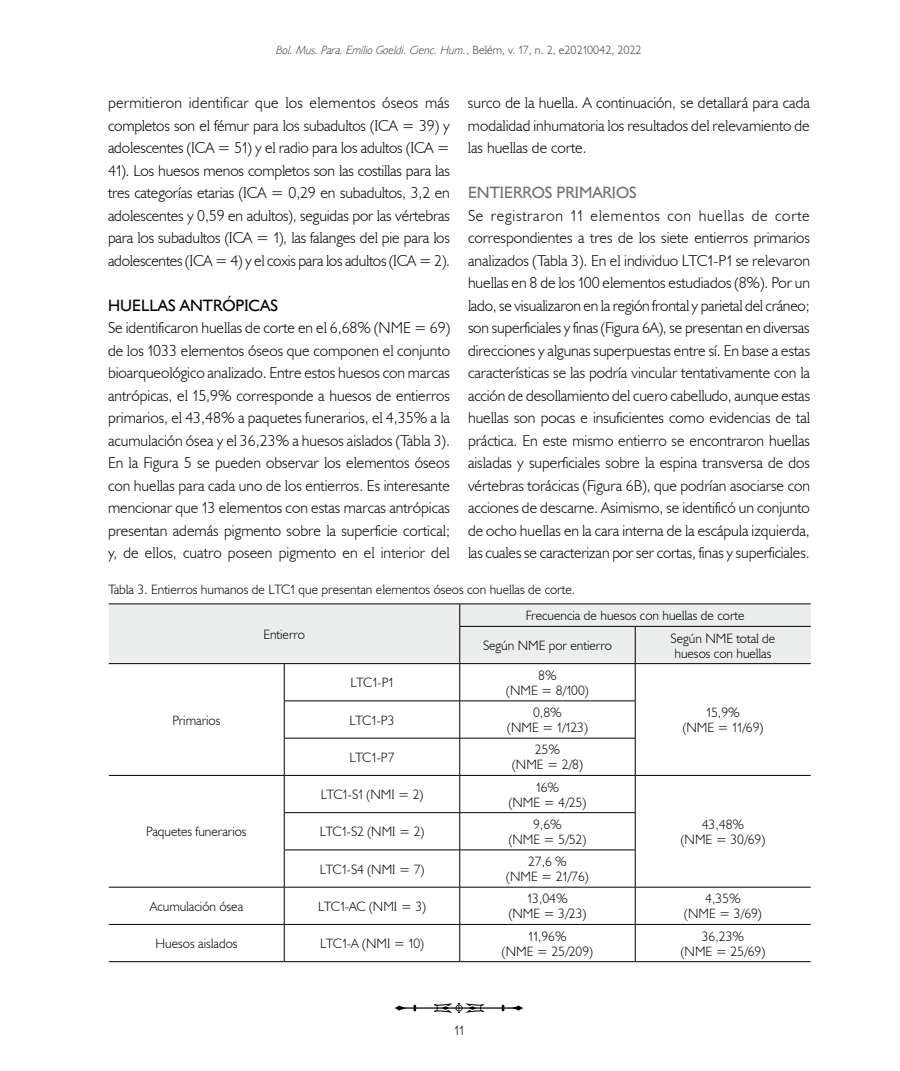
<style>
.page{position:relative;width:900px;height:1071px;background:#fff}
.page>*{position:absolute;margin:0;border:0;box-sizing:border-box;transform-origin:0 0}
.t1{font:700 16.5px "MPEG";color:#707172}
.t2{font:700 16.5px "MPEG";color:#000}
.t3{font:15.75px/22.5px "MPEG";letter-spacing:-.005em;color:#000;text-align:justify}
.t4{font:13.5px/15px "MPEG";color:#000;text-align:center}
.t5{font:italic 12px "MPEG";color:#3e3d40}
.s1{font-style:normal}
</style>
<div class="page">
<svg style="left:394px;top:1003px;width:130px;height:10px"></svg>
<div style="left:109px;top:605px;width:702px;height:58px;background:#eceded"></div>
<hr style="left:109px;top:604px;width:175px;height:1px;background:#000">
<hr style="left:284px;top:604px;width:176px;height:1px;background:#000">
<hr style="left:460px;top:604px;width:175px;height:1px;background:#000">
<svg style="left:459px;top:604px;width:1px;height:22px"></svg>
<hr style="left:635px;top:604px;width:176px;height:1px;background:#000">
<hr style="left:460px;top:626px;width:175px;height:1px;background:#000">
<hr style="left:459px;top:627px;width:1px;height:36px;background:#000">
<hr style="left:635px;top:626px;width:176px;height:1px;background:#000">
<hr style="left:635px;top:627px;width:1px;height:36px;background:#000">
<hr style="left:109px;top:663px;width:175px;height:1px;background:#000">
<hr style="left:284px;top:663px;width:176px;height:1px;background:#000">
<hr style="left:284px;top:664px;width:1px;height:37px;background:#000">
<hr style="left:460px;top:663px;width:175px;height:1px;background:#000">
<hr style="left:459px;top:664px;width:1px;height:37px;background:#000">
<hr style="left:635px;top:663px;width:176px;height:1px;background:#000">
<hr style="left:635px;top:664px;width:1px;height:37px;background:#000">
<hr style="left:284px;top:701px;width:176px;height:1px;background:#000">
<hr style="left:284px;top:701px;width:1px;height:37px;background:#000">
<hr style="left:460px;top:701px;width:175px;height:1px;background:#000">
<hr style="left:459px;top:701px;width:1px;height:37px;background:#000">
<hr style="left:635px;top:701px;width:1px;height:37px;background:#000">
<hr style="left:284px;top:738px;width:176px;height:1px;background:#000">
<hr style="left:284px;top:738px;width:1px;height:37px;background:#000">
<hr style="left:460px;top:738px;width:175px;height:1px;background:#000">
<hr style="left:459px;top:738px;width:1px;height:37px;background:#000">
<hr style="left:635px;top:738px;width:1px;height:37px;background:#000">
<hr style="left:109px;top:775px;width:175px;height:1px;background:#000">
<hr style="left:284px;top:775px;width:176px;height:1px;background:#000">
<hr style="left:284px;top:776px;width:1px;height:36px;background:#000">
<hr style="left:460px;top:775px;width:175px;height:1px;background:#000">
<hr style="left:459px;top:776px;width:1px;height:36px;background:#000">
<hr style="left:635px;top:775px;width:176px;height:1px;background:#000">
<hr style="left:635px;top:776px;width:1px;height:36px;background:#000">
<hr style="left:284px;top:812px;width:176px;height:1px;background:#000">
<hr style="left:284px;top:813px;width:1px;height:37px;background:#000">
<hr style="left:460px;top:812px;width:175px;height:1px;background:#000">
<hr style="left:459px;top:813px;width:1px;height:37px;background:#000">
<hr style="left:635px;top:813px;width:1px;height:37px;background:#000">
<hr style="left:284px;top:850px;width:176px;height:1px;background:#000">
<hr style="left:284px;top:850px;width:1px;height:37px;background:#000">
<hr style="left:460px;top:850px;width:175px;height:1px;background:#000">
<hr style="left:459px;top:850px;width:1px;height:37px;background:#000">
<hr style="left:635px;top:850px;width:1px;height:37px;background:#000">
<hr style="left:109px;top:887px;width:175px;height:1px;background:#000">
<hr style="left:284px;top:887px;width:176px;height:1px;background:#000">
<hr style="left:284px;top:887px;width:1px;height:37px;background:#000">
<hr style="left:460px;top:887px;width:175px;height:1px;background:#000">
<hr style="left:459px;top:887px;width:1px;height:37px;background:#000">
<hr style="left:635px;top:887px;width:176px;height:1px;background:#000">
<hr style="left:635px;top:887px;width:1px;height:37px;background:#000">
<hr style="left:109px;top:924px;width:175px;height:1px;background:#000">
<hr style="left:284px;top:924px;width:176px;height:1px;background:#000">
<hr style="left:284px;top:925px;width:1px;height:37px;background:#000">
<hr style="left:460px;top:924px;width:175px;height:1px;background:#000">
<hr style="left:459px;top:925px;width:1px;height:37px;background:#000">
<hr style="left:635px;top:924px;width:176px;height:1px;background:#000">
<hr style="left:635px;top:925px;width:1px;height:37px;background:#000">
<hr style="left:109px;top:961px;width:175px;height:1px;background:#000">
<hr style="left:284px;top:961px;width:176px;height:1px;background:#000">
<hr style="left:460px;top:961px;width:175px;height:1px;background:#000">
<hr style="left:635px;top:961px;width:176px;height:1px;background:#000">
<p class="t5" style="left:276px;top:43px;width:367px">Bol. Mus. Para. Emílio Goeldi. Cienc. Hum.<span class="s1">, Belém, v. 17, n. 2, e20210042, 2022</span></p>
<p class="t3" style="left:108px;top:91px;width:344px">permitieron identificar que los elementos óseos más completos son el fémur para los subadultos (ICA = 39) y adolescentes (ICA = 51) y el radio para los adultos (ICA = 41). Los huesos menos completos son las costillas para las tres categorías etarias (ICA = 0,29 en subadultos, 3,2 en adolescentes y 0,59 en adultos), seguidas por las vértebras para los subadultos (ICA = 1), las falanges del pie para los adolescentes (ICA = 4) y el coxis para los adultos (ICA = 2).</p>
<p class="t2" style="left:108px;top:295px;width:171px">HUELLAS ANTRÓPICAS</p>
<p class="t3" style="left:108px;top:316px;width:344px">Se identificaron huellas de corte en el 6,68% (NME = 69) de los 1033 elementos óseos que componen el conjunto bioarqueológico analizado. Entre estos huesos con marcas antrópicas, el 15,9% corresponde a huesos de entierros primarios, el 43,48% a paquetes funerarios, el 4,35% a la acumulación ósea y el 36,23% a huesos aislados (Tabla 3).<br>En la Figura 5 se pueden observar los elementos óseos con huellas para cada uno de los entierros. Es interesante mencionar que 13 elementos con estas marcas antrópicas presentan además pigmento sobre la superficie cortical; y, de ellos, cuatro poseen pigmento en el interior del</p>
<p class="t3" style="left:468px;top:91px;width:344px">surco de la huella. A continuación, se detallará para cada modalidad inhumatoria los resultados del relevamiento de las huellas de corte.</p>
<p class="t1" style="left:468px;top:182px;width:170px">ENTIERROS PRIMARIOS</p>
<p class="t3" style="left:468px;top:204px;width:344px">Se registraron 11 elementos con huellas de corte correspondientes a tres de los siete entierros primarios analizados (Tabla 3). En el individuo LTC1-P1 se relevaron huellas en 8 de los 100 elementos estudiados (8%). Por un lado, se visualizaron en la región frontal y parietal del cráneo; son superficiales y finas (Figura 6A), se presentan en diversas direcciones y algunas superpuestas entre sí. En base a estas características se las podría vincular tentativamente con la acción de desollamiento del cuero cabelludo, aunque estas huellas son pocas e insuficientes como evidencias de tal práctica. En este mismo entierro se encontraron huellas aisladas y superficiales sobre la espina transversa de dos vértebras torácicas (Figura 6B), que podrían asociarse con acciones de descarne. Asimismo, se identificó un conjunto de ocho huellas en la cara interna de la escápula izquierda, las cuales se caracterizan por ser cortas, finas y superficiales.</p>
<p class="t4" style="left:108px;top:581px;width:469px">Tabla 3. Entierros humanos de LTC1 que presentan elementos óseos con huellas de corte.</p>
<p class="t4" style="left:173px;top:712px;width:49px">Primarios</p>
<p class="t4" style="left:146px;top:824px;width:102px">Paquetes funerarios</p>
<p class="t4" style="left:263px;top:627px;width:43px">Entierro</p>
<p class="t4" style="left:526px;top:608px;width:220px">Frecuencia de huesos con huellas de corte</p>
<p class="t4" style="left:483px;top:638px;width:130px">Según NME por entierro</p>
<p class="t4" style="left:671px;top:630px;width:106px;text-align:left">Según NME total de huesos con huellas</p>
<p class="t4" style="left:350px;top:675px;width:45px">LTC1-P1</p>
<p class="t4" style="left:506px;top:668px;width:84px">8%<br>(NME = 8/100)</p>
<p class="t4" style="left:350px;top:712px;width:46px">LTC1-P3</p>
<p class="t4" style="left:507px;top:705px;width:82px">0,8%<br>(NME = 1/123)</p>
<p class="t4" style="left:350px;top:750px;width:46px">LTC1-P7</p>
<p class="t4" style="left:512px;top:742px;width:72px">25%<br>(NME = 2/8)</p>
<p class="t4" style="left:321px;top:787px;width:104px">LTC1-S1 (NMI = 2)</p>
<p class="t4" style="left:509px;top:779px;width:79px">16%<br>(NME = 4/25)</p>
<p class="t4" style="left:320px;top:824px;width:106px">LTC1-S2 (NMI = 2)</p>
<p class="t4" style="left:509px;top:817px;width:79px">9,6%<br>(NME = 5/52)</p>
<p class="t4" style="left:320px;top:861px;width:106px">LTC1-S4 (NMI = 7)</p>
<p class="t4" style="left:506px;top:854px;width:84px">27,6 %<br>(NME = 21/76)</p>
<p class="t4" style="left:683px;top:705px;width:82px">15,9%<br>(NME = 11/69)</p>
<p class="t4" style="left:681px;top:817px;width:86px">43,48%<br>(NME = 30/69)</p>
<p class="t4" style="left:150px;top:899px;width:95px">Acumulación ósea</p>
<p class="t4" style="left:318px;top:899px;width:109px">LTC1-AC (NMI = 3)</p>
<p class="t4" style="left:509px;top:891px;width:79px">13,04%<br>(NME = 3/23)</p>
<p class="t4" style="left:684px;top:891px;width:79px">4,35%<br>(NME = 3/69)</p>
<p class="t4" style="left:156px;top:936px;width:84px">Huesos aislados</p>
<p class="t4" style="left:320px;top:936px;width:105px">LTC1-A (NMI = 10)</p>
<p class="t4" style="left:502px;top:928px;width:93px">11,96%<br>(NME = 25/209)</p>
<p class="t4" style="left:681px;top:928px;width:86px">36,23%<br>(NME = 25/69)</p>
<p class="t4" style="left:454px;top:1023px;width:11px">11</p>
</div>
